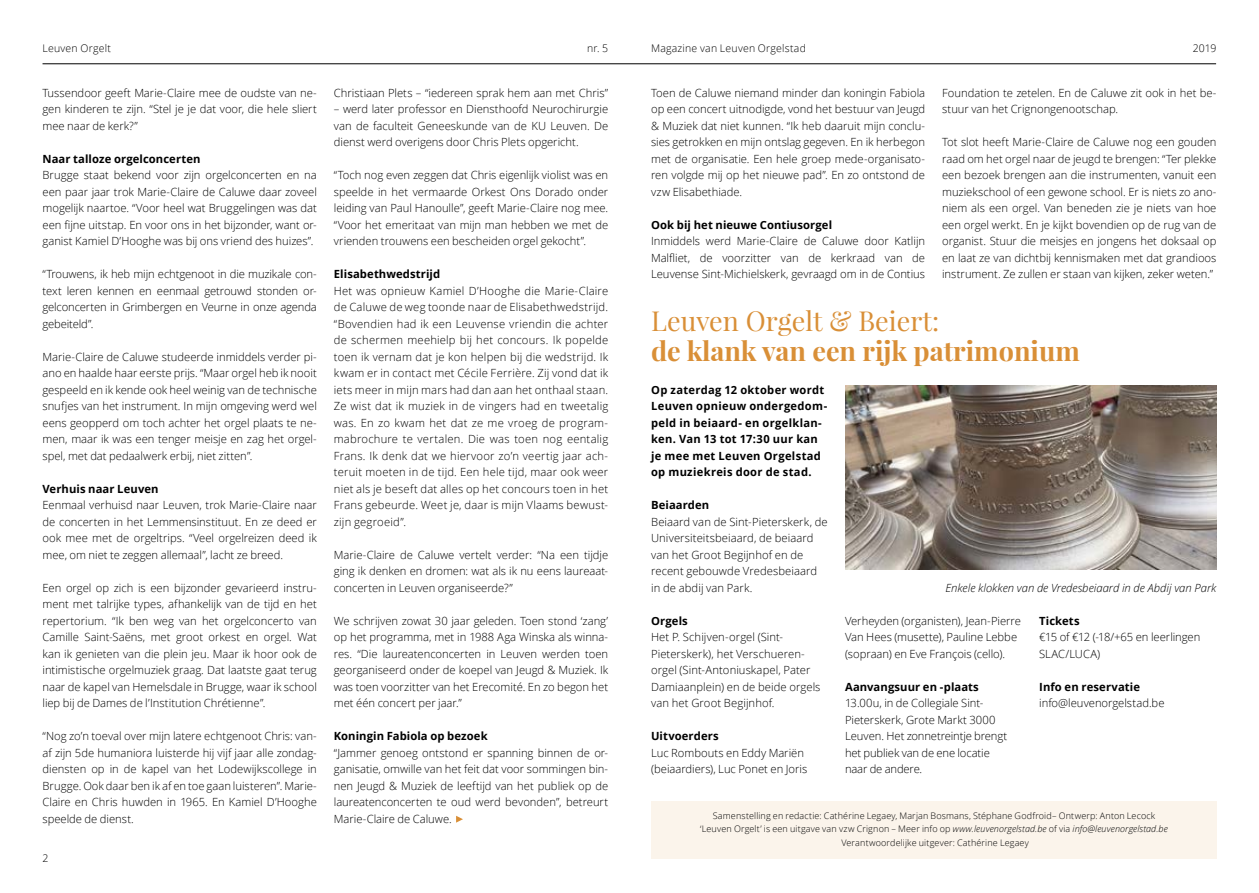
<style>
.page{position:relative;width:1259px;height:893px;background:#fff}
.page>*{position:absolute;margin:0;border:0;box-sizing:border-box;transform-origin:0 0}
.t1{font:700 27px "Playfair Display";color:#d98f37}
.t2{font:27px "Playfair Display";color:#d98f37}
.t3{font:300 11.25px/16.5px "Open Sans";color:#000;text-align:justify}
.t4{font:700 11.25px "Open Sans";letter-spacing:.01em;color:#000}
.t5{font:700 11.25px/16.5px "Open Sans";letter-spacing:.03em;color:#000}
.t6{font:italic 300 11.25px "Open Sans";letter-spacing:.005em;color:#000}
.t7{font:300 10.5px "Open Sans";letter-spacing:.02em;color:#000}
.t8{font:300 9px/13.5px "Open Sans";letter-spacing:.015em;color:#000;text-align:center}
.s1{font-style:italic}
</style>
<div class="page">
<hr style="left:43px;top:63px;width:1173px;height:1px;background:#000">
<img style="left:845px;top:386px;width:371px;height:183px">
<div style="left:651px;top:801px;width:565px;height:58px;background:#fbf4eb"></div>
<svg style="left:456px;top:816px;width:7px;height:7px"></svg>
<p class="t7" style="left:43px;top:41px;width:70px">Leuven Orgelt</p>
<p class="t7" style="left:587px;top:41px;width:23px">nr. 5</p>
<p class="t7" style="left:651px;top:41px;width:156px">Magazine van Leuven Orgelstad</p>
<p class="t7" style="left:1192px;top:41px;width:25px">2019</p>
<p class="t3" style="left:43px;top:84px;width:276px">Tussendoor geeft Marie-Claire mee de oudste van ne&shy;gen kinderen te zijn. “Stel je je dat voor, die hele sliert mee naar de kerk?”</p>
<p class="t4" style="left:43px;top:151px;width:160px">Naar talloze orgelconcerten</p>
<p class="t3" style="left:43px;top:167px;width:276px">Brugge staat bekend voor zijn orgelconcerten en na een paar jaar trok Marie-Claire de Caluwe daar zoveel mogelijk naartoe. “Voor heel wat Bruggelingen was dat een fijne uitstap. En voor ons in het bijzonder, want or&shy;ganist Kamiel D’Hooghe was bij ons vriend des huizes”.</p>
<p class="t3" style="left:43px;top:266px;width:276px">“Trouwens, ik heb mijn echtgenoot in die muzikale con&shy;text leren kennen en eenmaal getrouwd stonden or&shy;gelconcerten in Grimbergen en Veurne in onze agenda gebeiteld”.</p>
<p class="t3" style="left:43px;top:348px;width:276px">Marie-Claire de Caluwe studeerde inmiddels verder pi&shy;ano en haalde haar eerste prijs. “Maar orgel heb ik nooit gespeeld en ik kende ook heel weinig van de technische snufjes van het instrument. In mijn omgeving werd wel eens geopperd om toch achter het orgel plaats te ne&shy;men, maar ik was een tenger meisje en zag het orgel&shy;spel, met dat pedaalwerk erbij, niet zitten”.</p>
<p class="t4" style="left:43px;top:481px;width:118px">Verhuis naar Leuven</p>
<p class="t3" style="left:43px;top:497px;width:276px">Eenmaal verhuisd naar Leuven, trok Marie-Claire naar de concerten in het Lemmensinstituut. En ze deed er ook mee met de orgeltrips. “Veel orgelreizen deed ik mee, om niet te zeggen allemaal”, lacht ze breed.</p>
<p class="t3" style="left:43px;top:579px;width:276px">Een orgel op zich is een bijzonder gevarieerd instru&shy;ment met talrijke types, afhankelijk van de tijd en het repertorium. “Ik ben weg van het orgelconcerto van Camille Saint-Saëns, met groot orkest en orgel. Wat kan ik genieten van die plein jeu. Maar ik hoor ook de intimistische orgelmuziek graag. Dat laatste gaat terug naar de kapel van Hemelsdale in Brugge, waar ik school liep bij de Dames de l’Institution Chrétienne”.</p>
<p class="t3" style="left:43px;top:728px;width:276px">“Nog zo’n toeval over mijn latere echtgenoot Chris: van&shy;af zijn 5de humaniora luisterde hij vijf jaar alle zondag&shy;diensten op in de kapel van het Lodewijkscollege in Brugge. Ook daar ben ik af en toe gaan luisteren”. Marie-Claire en Chris huwden in 1965. En Kamiel D’Hooghe speelde de dienst.</p>
<p class="t7" style="left:43px;top:851px;width:7px">2</p>
<p class="t3" style="left:334px;top:84px;width:276px">Christiaan Plets – “iedereen sprak hem aan met Chris”</p>
<p class="t3" style="left:334px;top:101px;width:276px">– werd later professor en Diensthoofd Neurochirurgie van de faculteit Geneeskunde van de KU Leuven. De dienst werd overigens door Chris Plets opgericht.</p>
<p class="t3" style="left:334px;top:167px;width:276px">“Toch nog even zeggen dat Chris eigenlijk violist was en speelde in het vermaarde Orkest Ons Dorado onder leiding van Paul Hanoulle”, geeft Marie-Claire nog mee. “Voor het emeritaat van mijn man hebben we met de vrienden trouwens een bescheiden orgel gekocht”.</p>
<p class="t4" style="left:334px;top:266px;width:108px">Elisabethwedstrijd</p>
<p class="t3" style="left:334px;top:282px;width:276px">Het was opnieuw Kamiel D’Hooghe die Marie-Claire de Caluwe de weg toonde naar de Elisabethwedstrijd. “Bovendien had ik een Leuvense vriendin die achter de schermen meehielp bij het concours. Ik popelde toen ik vernam dat je kon helpen bij die wedstrijd. Ik kwam er in contact met Cécile Ferrière. Zij vond dat ik iets meer in mijn mars had dan aan het onthaal staan.<br>Ze wist dat ik muziek in de vingers had en tweetalig was. En zo kwam het dat ze me vroeg de program&shy;mabrochure te vertalen. Die was toen nog eentalig Frans. Ik denk dat we hiervoor zo’n veertig jaar ach&shy;teruit moeten in de tijd. Een hele tijd, maar ook weer niet als je beseft dat alles op het concours toen in het Frans gebeurde. Weet je, daar is mijn Vlaams bewust&shy;zijn gegroeid”.</p>
<p class="t3" style="left:334px;top:546px;width:276px">Marie-Claire de Caluwe vertelt verder: “Na een tijdje ging ik denken en dromen: wat als ik nu eens laureaat&shy;concerten in Leuven organiseerde?”</p>
<p class="t3" style="left:334px;top:612px;width:276px">We schrijven zowat 30 jaar geleden. Toen stond ‘zang’ op het programma, met in 1988 Aga Winska als winna&shy;res. “Die laureatenconcerten in Leuven werden toen georganiseerd onder de koepel van Jeugd &amp; Muziek. Ik was toen voorzitter van het Erecomité. En zo begon het met één concert per jaar.”</p>
<p class="t4" style="left:334px;top:728px;width:155px">Koningin Fabiola op bezoek</p>
<p class="t3" style="left:334px;top:744px;width:276px">“Jammer genoeg ontstond er spanning binnen de or&shy;ganisatie, omwille van het feit dat voor sommingen bin&shy;nen Jeugd &amp; Muziek de leeftijd van het publiek op de laureatenconcerten te oud werd bevonden”, betreurt Marie-Claire de Caluwe.</p>
<p class="t3" style="left:651px;top:84px;width:275px">Toen de Caluwe niemand minder dan koningin Fabiola op een concert uitnodigde, vond het bestuur van Jeugd &amp; Muziek dat niet kunnen. “Ik heb daaruit mijn conclu&shy;sies getrokken en mijn ontslag gegeven. En ik herbegon met de organisatie. Een hele groep mede-organisato&shy;ren volgde mij op het nieuwe pad”. En zo ontstond de vzw Elisabethiade.</p>
<p class="t4" style="left:651px;top:217px;width:182px">Ook bij het nieuwe Contiusorgel</p>
<p class="t3" style="left:651px;top:233px;width:275px">Inmiddels werd Marie-Claire de Caluwe door Katlijn Malfliet, de voorzitter van de kerkraad van de Leuvense Sint-Michielskerk, gevraagd om in de Contius</p>
<p class="t3" style="left:942px;top:84px;width:276px">Foundation te zetelen. En de Caluwe zit ook in het be&shy;stuur van het Crignongenootschap.</p>
<p class="t3" style="left:942px;top:134px;width:276px">Tot slot heeft Marie-Claire de Caluwe nog een gouden raad om het orgel naar de jeugd te brengen: “Ter plekke een bezoek brengen aan die instrumenten, vanuit een muziekschool of een gewone school. Er is niets zo ano&shy;niem als een orgel. Van beneden zie je niets van hoe een orgel werkt. En je kijkt bovendien op de rug van de organist. Stuur die meisjes en jongens het doksaal op en laat ze van dichtbij kennismaken met dat grandioos instrument. Ze zullen er staan van kijken, zeker weten.”</p>
<h1 class="t2" style="left:651px;top:304px;width:290px">Leuven Orgelt &amp; Beiert:</h1>
<h1 class="t1" style="left:651px;top:334px;width:430px">de klank van een rijk patrimonium</h1>
<p class="t5" style="left:651px;top:381px;width:178px">Op zaterdag 12 oktober wordt<br>Leuven opnieuw ondergedom&shy;peld in beiaard- en orgelklan&shy;ken. Van 13 tot 17:30 uur kan je mee met Leuven Orgelstad op muziekreis door de stad.</p>
<p class="t4" style="left:651px;top:497px;width:60px">Beiaarden</p>
<p class="t3" style="left:651px;top:513px;width:178px;text-align:left">Beiaard van de Sint-Pieterskerk, de<br>Universiteitsbeiaard, de beiaard van het Groot Begijnhof en de recent gebouwde Vredesbeiaard in de abdij van Park.</p>
<p class="t4" style="left:651px;top:613px;width:38px">Orgels</p>
<p class="t3" style="left:651px;top:629px;width:171px;text-align:left">Het P. Schijven-orgel (Sint-<br>Pieterskerk), het Verschueren&shy;orgel (Sint-Antoniuskapel, Pater<br>Damiaanplein) en de beide orgels van het Groot Begijnhof.</p>
<p class="t4" style="left:651px;top:728px;width:69px">Uitvoerders</p>
<p class="t3" style="left:651px;top:744px;width:158px">Luc Rombouts en Eddy Mariën (beiaardiers), Luc Ponet en Joris</p>
<p class="t6" style="left:945px;top:580px;width:272px">Enkele klokken van de Vredesbeiaard in de Abdij van Park</p>
<p class="t3" style="left:845px;top:612px;width:177px;text-align:left">Verheyden (organisten), Jean-Pierre<br>Van Hees (musette), Pauline Lebbe (sopraan) en Eve François (cello).</p>
<p class="t4" style="left:845px;top:679px;width:135px">Aanvangsuur en -plaats</p>
<p class="t3" style="left:845px;top:695px;width:164px;text-align:left">13.00u, in de Collegiale Sint-<br>Pieterskerk, Grote Markt 3000<br>Leuven. Het zonnetreintje brengt het publiek van de ene locatie naar de andere.</p>
<p class="t4" style="left:1039px;top:613px;width:42px">Tickets</p>
<p class="t3" style="left:1039px;top:629px;width:163px">€15 of €12 (-18/+65 en leerlingen<br>SLAC/LUCA)</p>
<p class="t4" style="left:1039px;top:679px;width:102px">Info en reservatie</p>
<p class="t3" style="left:1039px;top:695px;width:127px">info@leuvenorgelstad.be</p>
<p class="t8" style="left:700px;top:809px;width:469px">Samenstelling en redactie: Cathérine Legaey, Marjan Bosmans, Stéphane Godfroid– Ontwerp: Anton Lecock ‘Leuven Orgelt’ is een uitgave van vzw Crignon – Meer info op <span class="s1">www.leuvenorgelstad.be</span> of via <span class="s1">info@leuvenorgelstad.be<br></span>Verantwoordelijke uitgever: Cathérine Legaey</p>
</div>
